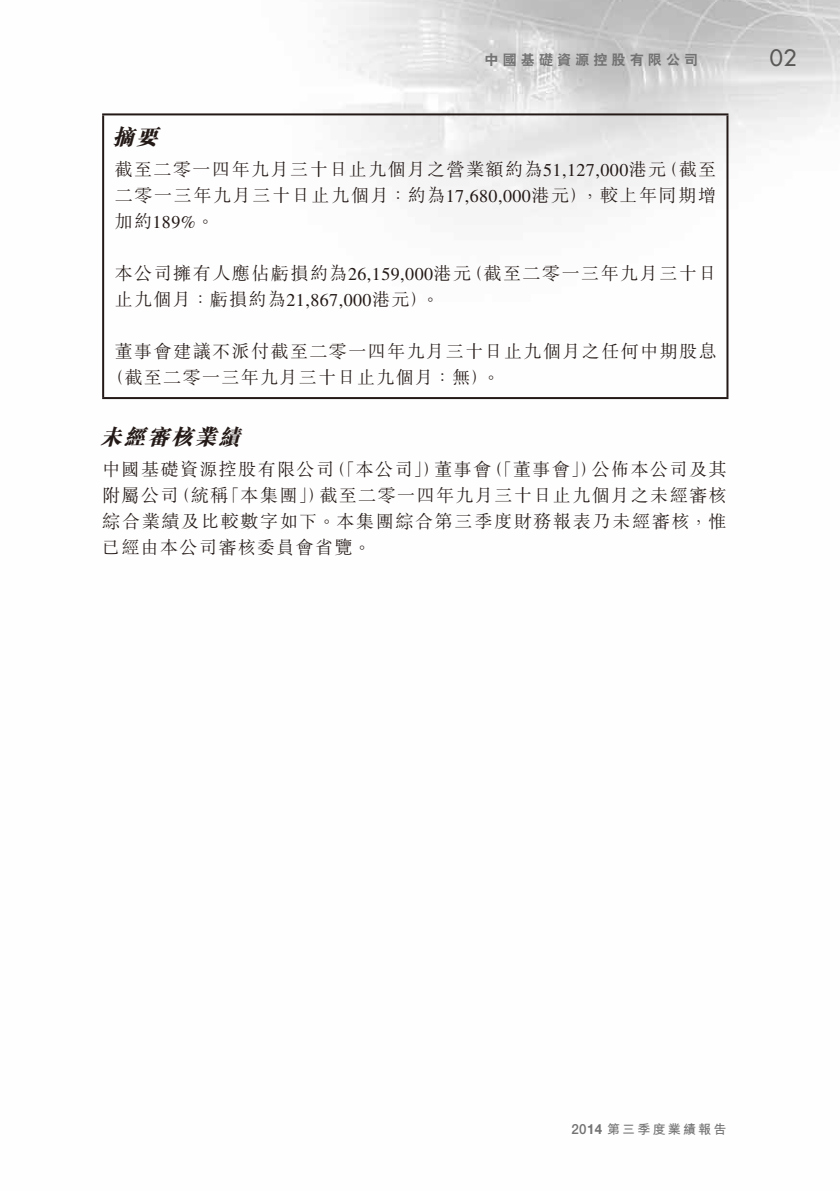
<style>
.page{position:relative;width:840px;height:1191px;background:#fff}
.page>*{position:absolute;margin:0;border:0;box-sizing:border-box;transform-origin:0 0}
.t1{font:italic 800 22px "M Sung HK";color:#231916}
.t2{font:500 22px "Futura Std";color:#595857}
.t3{font:300 18px/26px "M Sung HK";letter-spacing:.08em;color:#231916}
.t4{font:18px "Times LT Std";color:#231916}
.t5{font:800 14px "C Hei 2 HK";letter-spacing:.295em;color:#727272}
.t6{font:700 13px "M Hei HK";letter-spacing:.17em;color:#727272}
.s1{font-family:"Times LT Std";font-weight:400}
.s2{font-family:"M Sung HK";font-weight:300}
.s3{font-family:"Helvetica Neue LT Std";font-weight:500;font-size:14px}
.s4{font-family:"Helvetica Neue LT Std";font-size:14px}
</style>
<div class="page">
<img style="left:102px;top:0;width:737px;height:400px">
<hr style="left:102px;top:113px;width:626px;height:2px;background:#231916">
<hr style="left:102px;top:115px;width:2px;height:282px;background:#231916">
<hr style="left:726px;top:115px;width:2px;height:282px;background:#231916">
<hr style="left:102px;top:397px;width:626px;height:2px;background:#231916">
<p class="t1" style="left:112px;top:122px;width:55px">摘要</p>
<p class="t5" style="left:484px;top:50px;width:215px">中國基礎資源控股有限公司</p>
<p class="t3" style="left:581px;top:156px;width:136px;text-indent:-466px">截至二零一四年九月三十日止九個月之營業額約為<span class="s1">51,127,000</span>港元<br>，較上年同期增</p>
<p class="t3" style="left:660px;top:156px;width:57px">（截至</p>
<p class="t3" style="left:115px;top:182px;width:474px">二零一三年九月三十日止九個月：約為<span class="s1">17,680,000</span>港元）</p>
<p class="t4" style="left:115px;top:212px;width:101px"><span class="s2">加約</span>189%<span class="s2">。</span></p>
<p class="t3" style="left:465px;top:260px;width:253px">（截至二零一三年九月三十日</p>
<p class="t3" style="left:421px;top:260px;width:51px;text-indent:-307px">本公司擁有人應佔虧損約為<span class="s1">26,159,000</span>港元。</p>
<p class="t3" style="left:115px;top:286px;width:314px">止九個月：虧損約為<span class="s1">21,867,000</span>港元(</p>
<p class="t3" style="left:482px;top:338px;width:236px;text-indent:-367px">董事會建議不派付截至二零一四年九月三十日止九個月之任何中期股息。</p>
<p class="t3" style="left:106px;top:364px;width:384px">（截至二零一三年九月三十日止九個月：無(</p>
<p class="t1" style="left:100px;top:421px;width:149px">未經審核業績</p>
<p class="t3" style="left:319px;top:455px;width:408px;text-indent:-217px">中國基礎資源控股有限公司<br>截至二零一四年九月三十日止九個月之未經審核</p>
<p class="t3" style="left:591px;top:455px;width:136px">公佈本公司及其</p>
<p class="t3" style="left:434px;top:455px;width:58px">董事會</p>
<p class="t3" style="left:485px;top:455px;width:114px">（「董事會」）</p>
<p class="t3" style="left:328px;top:455px;width:114px">（「本公司」）</p>
<p class="t3" style="left:172px;top:481px;width:57px">（統稱</p>
<p class="t3" style="left:222px;top:481px;width:105px">「本集團」）</p>
<p class="t3" style="left:102px;top:481px;width:625px">附屬公司<br>綜合業績及比較數字如下。本集團綜合第三季度財務報表乃未經審核，惟已經由本公司審核委員會省覽。</p>
<p class="t2" style="left:769px;top:45px;width:28px">02</p>
<p class="t6" style="left:571px;top:1120px;width:156px"><span class="s3">20</span><span class="s4">14</span> 第三季度業績報告</p>
</div>
